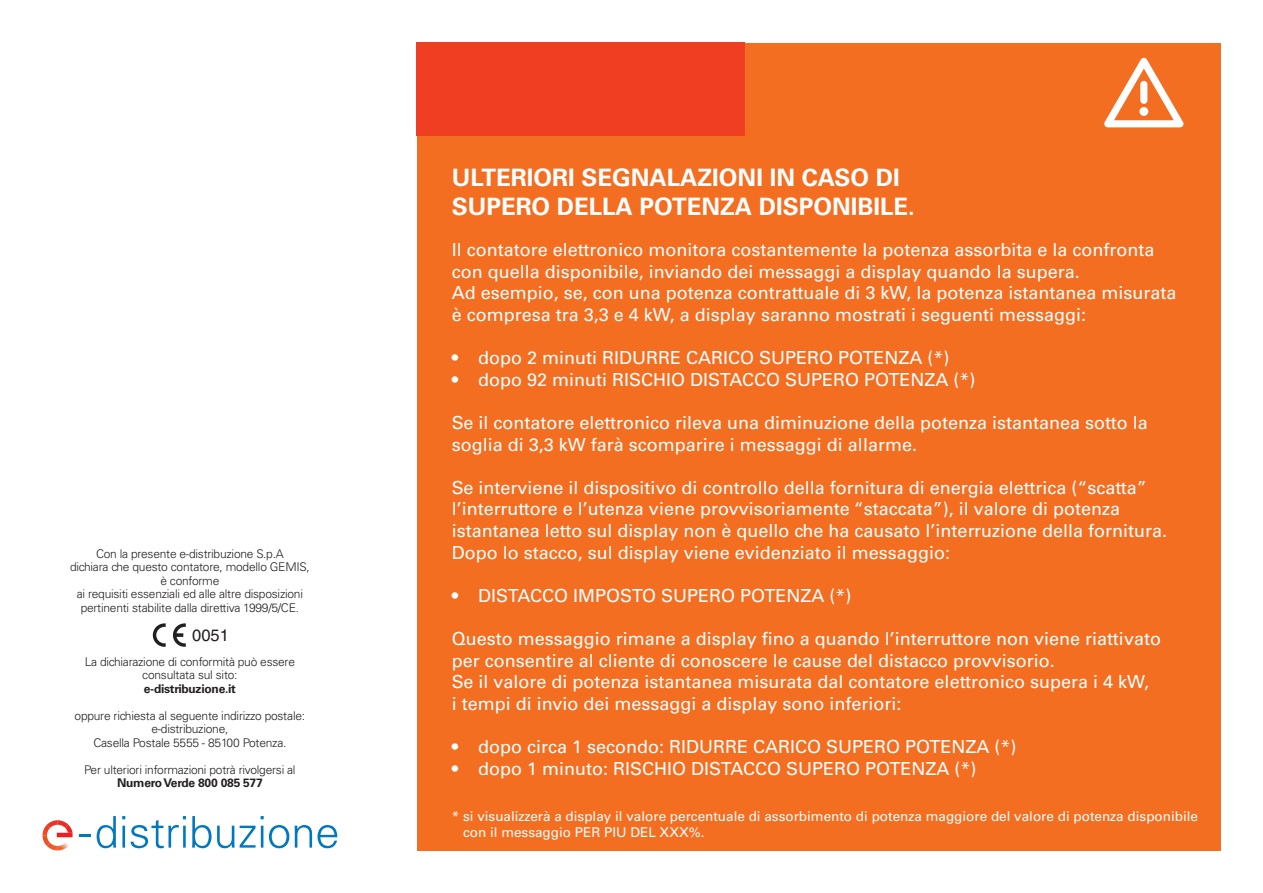
<style>
.page{position:relative;width:1263px;height:893px;background:#fff}
.page>*{position:absolute;margin:0;border:0;box-sizing:border-box;transform-origin:0 0}
.t1{font:700 24px "Univers";color:#fff}
.t2{font:18px/21.6px "Univers";color:#fff}
.t3{font:16.5px "Helvetica LT Std";color:#231f20}
.t4{font:13.5px "Univers";color:#fff}
.t5{font:300 12px/13.5px "Univers";letter-spacing:-.02em;color:#231f20;text-align:center}
.t6{font:700 12px "Univers";letter-spacing:-.02em;color:#231f20}
.s1{font-weight:700}
</style>
<div class="page">
<div style="left:417px;top:43px;width:803px;height:807px;background:#f36e21"></div>
<div style="left:417px;top:43px;width:328px;height:93px;background:#ef3e22"></div>
<svg style="left:80px;top:835px;width:11px;height:2px"></svg>
<svg style="left:97px;top:816px;width:19px;height:32px"></svg>
<hr style="left:122px;top:826px;width:3px;height:22px;background:#0078c0">
<svg style="left:131px;top:816px;width:55px;height:32px"></svg>
<svg style="left:192px;top:816px;width:97px;height:32px"></svg>
<svg style="left:295px;top:825px;width:42px;height:23px"></svg>
<svg style="left:43px;top:820px;width:30px;height:30px"></svg>
<svg style="left:1104px;top:58px;width:79px;height:69px"></svg>
<div style="left:1139px;top:107px;width:9px;height:9px;background:#fff;border-radius:50%"></div>
<svg style="left:153px;top:623px;width:13px;height:24px"></svg>
<svg style="left:173px;top:623px;width:13px;height:24px"></svg>
<p class="t5" style="left:96px;top:547px;width:189px">Con la presente e-distribuzione S.p.A</p>
<p class="t5" style="left:70px;top:560px;width:241px">dichiara che questo contatore, modello GEMIS, è conforme</p>
<p class="t5" style="left:77px;top:587px;width:228px">ai requisiti essenziali ed alle altre disposizioni pertinenti stabilite dalla direttiva 1999/5/CE.</p>
<p class="t3" style="left:192px;top:626px;width:38px">0051</p>
<p class="t5" style="left:85px;top:655px;width:212px">La dichiarazione di conformità può essere</p>
<p class="t5" style="left:142px;top:668px;width:97px">consultata sul sito:</p>
<p class="t6" style="left:144px;top:682px;width:94px">e-distribuzione.it</p>
<p class="t5" style="left:75px;top:709px;width:232px">oppure richiesta al seguente indirizzo postale:</p>
<p class="t5" style="left:151px;top:722px;width:79px">e-distribuzione,</p>
<p class="t5" style="left:93px;top:736px;width:195px">Casella Postale 5555 - 85100 Potenza.</p>
<p class="t5" style="left:84px;top:763px;width:213px">Per ulteriori informazioni potrà rivolgersi al<br><span class="s1">Numero Verde 800 085 577</span></p>
<p class="t1" style="left:452px;top:163px;width:450px">ULTERIORI SEGNALAZIONI IN CASO DI</p>
<p class="t1" style="left:452px;top:192px;width:464px">SUPERO DELLA POTENZA DISPONIBILE.</p>
<p class="t2" style="left:452px;top:239px;width:704px">Il contatore elettronico monitora costantemente la potenza assorbita e la confronta con quella disponibile, inviando dei messaggi a display quando la supera.</p>
<p class="t2" style="left:452px;top:282px;width:726px">Ad esempio, se, con una potenza contrattuale di 3 kW, la potenza istantanea misurata è compresa tra 3,3 e 4 kW, a display saranno mostrati i seguenti messaggi:</p>
<p class="t2" style="left:452px;top:347px;width:499px">• dopo 2 minuti RIDURRE CARICO SUPERO POTENZA (*)</p>
<p class="t2" style="left:452px;top:369px;width:525px">• dopo 92 minuti RISCHIO DISTACCO SUPERO POTENZA (*)</p>
<p class="t2" style="left:452px;top:412px;width:697px">Se il contatore elettronico rileva una diminuzione della potenza istantanea sotto la soglia di 3,3 kW farà scomparire i messaggi di allarme.</p>
<p class="t2" style="left:452px;top:477px;width:717px">Se interviene il dispositivo di controllo della fornitura di energia elettrica (“scatta” l’interruttore e l’utenza viene provvisoriamente “staccata”), il valore di potenza istantanea letto sul display non è quello che ha causato l’interruzione della fornitura.<br>Dopo lo stacco, sul display viene evidenziato il messaggio:</p>
<p class="t2" style="left:452px;top:585px;width:401px">• DISTACCO IMPOSTO SUPERO POTENZA (*)</p>
<p class="t2" style="left:452px;top:628px;width:711px">Questo messaggio rimane a display fino a quando l’interruttore non viene riattivato per consentire al cliente di conoscere le cause del distacco provvisorio.</p>
<p class="t2" style="left:452px;top:671px;width:699px">Se il valore di potenza istantanea misurata dal contatore elettronico supera i 4 kW,</p>
<p class="t2" style="left:452px;top:693px;width:451px">i tempi di invio dei messaggi a display sono inferiori:</p>
<p class="t2" style="left:452px;top:736px;width:566px">• dopo circa 1 secondo: RIDURRE CARICO SUPERO POTENZA (*)</p>
<p class="t2" style="left:452px;top:757px;width:526px">• dopo 1 minuto: RISCHIO DISTACCO SUPERO POTENZA (*)</p>
<p class="t4" style="left:452px;top:808px;width:748px">* si visualizzerà a display il valore percentuale di assorbimento di potenza maggiore del valore di potenza disponibile</p>
<p class="t4" style="left:463px;top:824px;width:243px">con il messaggio PER PIU DEL XXX%.</p>
</div>
